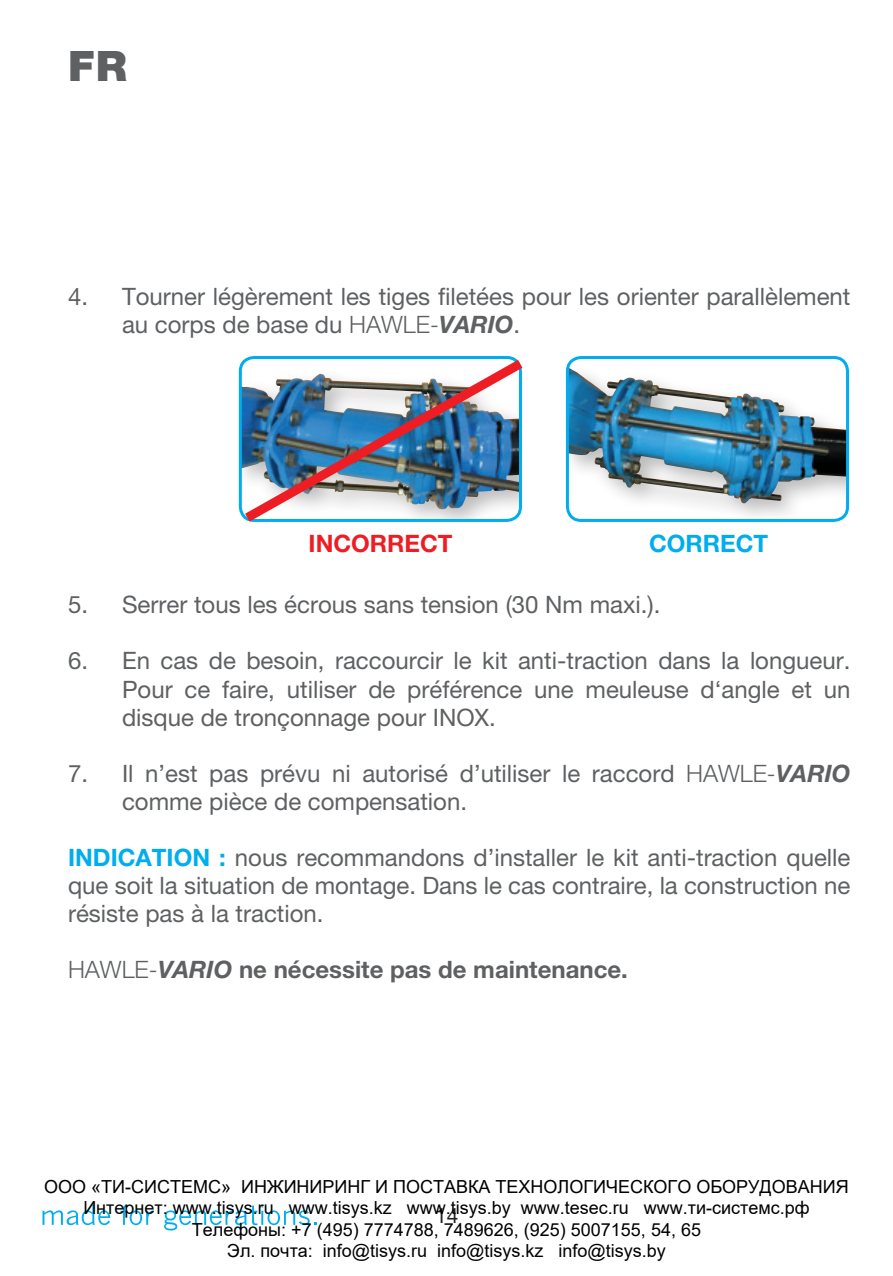
<style>
.page{position:relative;width:893px;height:1276px;background:#fff}
.page>*{position:absolute;margin:0;border:0;box-sizing:border-box;transform-origin:0 0}
.t1{font:900 42px "Helvetica Neue LT Pro";color:#5e6062}
.t2{font:24px/28.2px "Helvetica Neue LT Pro";color:#5e6062}
.t3{font:700 24px "Helvetica Neue LT Pro";color:#5e6062}
.t4{font:700 24px "Helvetica Neue LT Pro";color:#ee1d23}
.t5{font:700 24px "Helvetica Neue LT Pro";color:#00adee}
.t6{font:21px "Helvetica Neue LT Pro";color:#231f20}
.t7{font:18px/21.6px "Arial";color:#000;text-align:center}
.s1{font-weight:300}
.s2{font-weight:700;font-style:italic}
.s3{font-weight:700;color:#00adee}
.s4{font-style:italic}
</style>
<div class="page">
<div style="left:567px;top:362px;width:280px;height:158px;background:#231f20;opacity:.3"></div>
<img style="left:570px;top:370px;width:168px;height:128px">
<div style="left:566px;top:356px;width:283px;height:166px;border:3px solid #00adee;border-radius:14px"></div>
<img style="left:238px;top:356px;width:285px;height:166px">
<svg style="left:43px;top:1205px;width:67px;height:20px"></svg>
<svg style="left:120px;top:1205px;width:34px;height:20px"></svg>
<svg style="left:164px;top:1205px;width:152px;height:25px"></svg>
<p class="t1" style="left:68px;top:41px;width:60px">FR</p>
<p class="t2" style="left:122px;top:281px;width:730px;text-indent:-54px">4. Tourner légèrement les tiges filetées pour les orienter parallèlement au corps de base du <span class="s1">HAWLE-</span><span class="s2">VARIO</span>.</p>
<p class="t4" style="left:309px;top:528px;width:145px">INCORRECT</p>
<p class="t5" style="left:649px;top:528px;width:121px">CORRECT</p>
<p class="t2" style="left:68px;top:590px;width:594px">5. Serrer tous les écrous sans tension (30 Nm maxi.).</p>
<p class="t2" style="left:122px;top:646px;width:730px;text-align:justify;text-indent:-54px">6. En cas de besoin, raccourcir le kit anti-traction dans la longueur.<br>Pour ce faire, utiliser de préférence une meuleuse d‘angle et un disque de tronçonnage pour INOX.</p>
<p class="t2" style="left:122px;top:759px;width:730px;text-indent:-54px">7. Il n’est pas prévu ni autorisé d’utiliser le raccord <span class="s1">HAWLE-</span><span class="s2">VARIO </span>comme pièce de compensation.</p>
<p class="t2" style="left:68px;top:843px;width:784px;text-align:justify"><span class="s3">INDICATION :</span> nous recommandons d’installer le kit anti-traction quelle que soit la situation de montage. Dans le cas contraire, la construction ne résiste pas à la traction.</p>
<p class="t3" style="left:68px;top:955px;width:561px"><span class="s1">HAWLE-</span><span class="s4">VARIO</span> ne nécessite pas de maintenance.</p>
<p class="t7" style="left:44px;top:1175px;width:806px">ООО «ТИ-СИСТЕМС» ИНЖИНИРИНГ И ПОСТАВКА ТЕХНОЛОГИЧЕСКОГО ОБОРУДОВАНИЯ Интернет: www.tisys.ru www.tisys.kz www.tisys.by www.tesec.ru www.ти-системс.рф Телефоны: +7 (495) 7774788, 7489626, (925) 5007155, 54, 65<br>Эл. почта: info@tisys.ru info@tisys.kz info@tisys.by</p>
<p class="t6" style="left:435px;top:1203px;width:25px">14</p>
</div>
